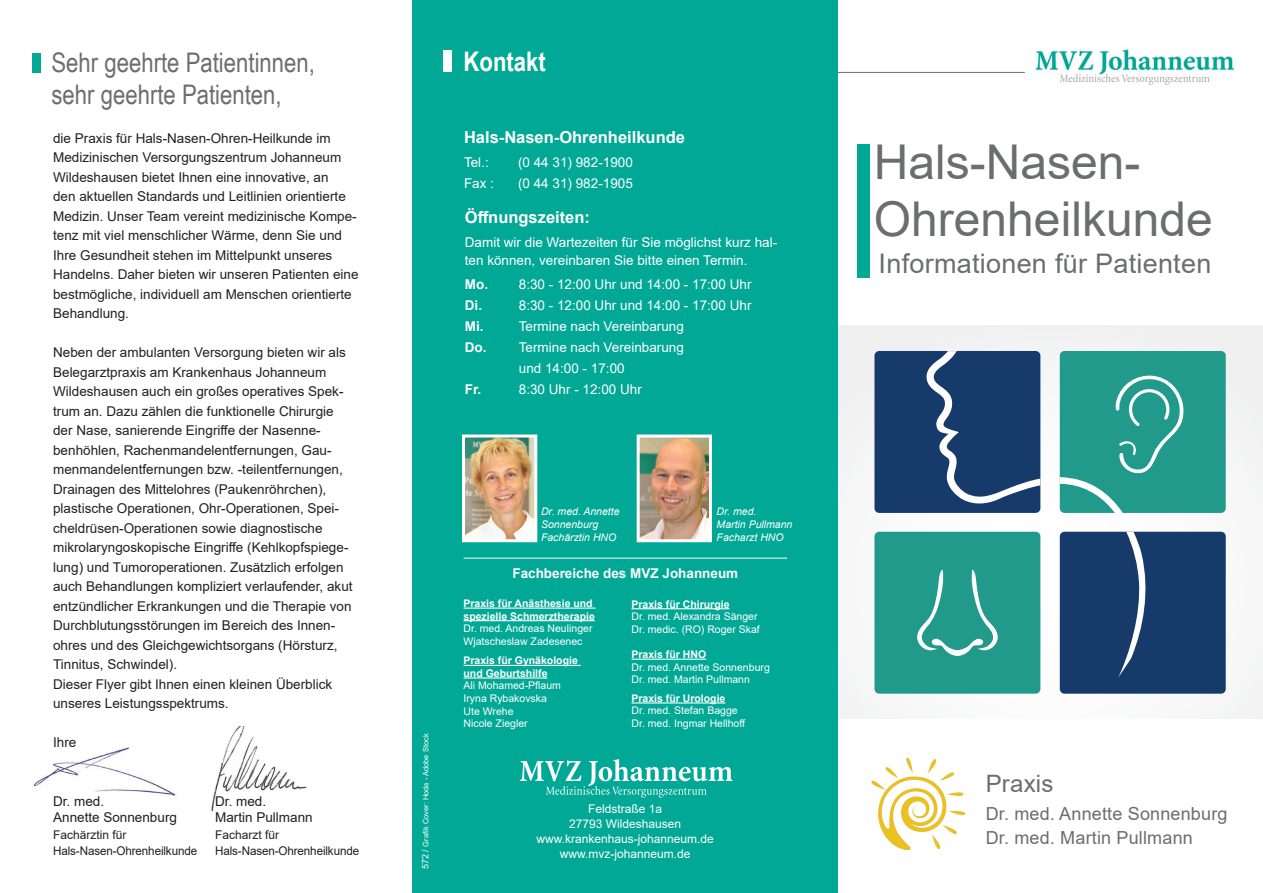
<style>
.page{position:relative;width:1263px;height:893px;background:#fff}
.page>*{position:absolute;margin:0;border:0;box-sizing:border-box;transform-origin:0 0}
.t1{font:48px/57.6px "Arial";color:#6c6d70}
.t2{font:27px/32.4px "Arial Narrow";color:#6c6d70}
.t3{font:27px "Arial";letter-spacing:.01em;color:#6c6d70}
.t4{font:700 27px "Arial Narrow";color:#fff}
.t5{font:24px "Arial";letter-spacing:.01em;color:#6c6d70}
.t6{font:18px/24px "Arial";letter-spacing:.01em;color:#6c6d70}
.t7{font:700 16.5px "Arial";color:#fff}
.t8{font:13.5px/19.5px "Arial";color:#231f20}
.t9{font:13.5px/18px "Arial";color:#fff}
.t10{font:700 13.5px "Arial";color:#fff}
.t11{font:12px/15px "Arial";color:#fff;text-align:center}
.t12{font:12px "Arial";letter-spacing:-.01em;color:#231f20}
.t13{font:10.5px/12.6px "Arial";color:#fff}
.t14{font:700 10.5px/12.6px "Arial";color:#fff}
.t15{font:italic 10.5px/12.6px "Arial";color:#fff}
.t16{font:7.5px "Arial";color:#fff}
.s1{font-weight:700}
.s2{font-size:9px}
</style>
<div class="page">
<img style="left:210px;top:726px;width:97px;height:86px">
<div style="left:838px;top:325px;width:425px;height:394px;background:#f6f6f7"></div>
<div style="left:874px;top:351px;width:166px;height:162px;background:#163b6a;border-radius:5px"></div>
<div style="left:1060px;top:351px;width:166px;height:162px;background:#219a8b;border-radius:5px"></div>
<div style="left:1060px;top:532px;width:166px;height:162px;background:#163b6a;border-radius:5px"></div>
<div style="left:874px;top:532px;width:166px;height:162px;background:#219a8b;border-radius:5px"></div>
<svg style="left:917px;top:569px;width:81px;height:87px"></svg>
<svg style="left:926px;top:351px;width:114px;height:153px"></svg>
<svg style="left:1060px;top:376px;width:125px;height:137px"></svg>
<svg style="left:1118px;top:532px;width:28px;height:146px"></svg>
<img style="left:33px;top:748px;width:144px;height:48px">
<div style="left:412px;top:0;width:426px;height:893px;background:#00a895"></div>
<div style="left:857px;top:144px;width:13px;height:133px;background:#00a895"></div>
<div style="left:443px;top:51px;width:9px;height:21px;background:#fff"></div>
<img style="left:641px;top:438px;width:67px;height:100px">
<div style="left:637px;top:434px;width:75px;height:108px;border:3px solid #fff"></div>
<div style="left:32px;top:53px;width:8px;height:19px;background:#00a895"></div>
<hr style="left:838px;top:72px;width:187px;height:1px;background:#6c6d70">
<img style="left:1035px;top:49px;width:200px;height:36px">
<svg style="left:520px;top:759px;width:212px;height:39px"></svg>
<hr style="left:463px;top:558px;width:324px;height:1px;background:#fff">
<hr style="left:463px;top:607px;width:133px;height:2px;background:#fff">
<hr style="left:463px;top:620px;width:132px;height:1px;background:#fff">
<hr style="left:463px;top:665px;width:118px;height:1px;background:#fff">
<hr style="left:463px;top:677px;width:84px;height:1px;background:#fff">
<img style="left:871px;top:757px;width:94px;height:94px">
<hr style="left:631px;top:608px;width:98px;height:1px;background:#fff">
<hr style="left:631px;top:659px;width:75px;height:1px;background:#fff">
<hr style="left:631px;top:702px;width:94px;height:1px;background:#fff">
<img style="left:466px;top:438px;width:67px;height:100px">
<div style="left:462px;top:434px;width:75px;height:108px;border:3px solid #fff"></div>
<h2 class="t2" style="left:52px;top:45px;width:265px">Sehr geehrte Patientinnen, sehr geehrte Patienten,</h2>
<p class="t8" style="left:53px;top:128px;width:307px">die Praxis für Hals-Nasen-Ohren-Heilkunde im Medizinischen Versorgungszentrum Johanneum Wildeshausen bietet Ihnen eine innovative, an<br>den aktuellen Standards und Leitlinien orientierte Medizin. Unser Team vereint medizinische Kompe&shy;tenz mit viel menschlicher Wärme, denn Sie und Ihre Gesundheit stehen im Mittelpunkt unseres Handelns. Daher bieten wir unseren Patienten eine bestmögliche, individuell am Menschen orientierte Behandlung.</p>
<p class="t8" style="left:53px;top:343px;width:301px">Neben der ambulanten Versorgung bieten wir als Belegarztpraxis am Krankenhaus Johanneum Wildeshausen auch ein großes operatives Spek&shy;trum an. Dazu zählen die funktionelle Chirurgie der Nase, sanierende Eingriffe der Nasenne&shy;benhöhlen, Rachenmandelentfernungen, Gau&shy;menmandelentfernungen bzw. -teilentfernungen, Drainagen des Mittelohres (Paukenröhrchen), plastische Operationen, Ohr-Operationen, Spei&shy;cheldrüsen-Operationen sowie diagnostische mikrolaryngoskopische Eingriffe (Kehlkopfspiege&shy;lung) und Tumoroperationen. Zusätzlich erfolgen auch Behandlungen kompliziert verlaufender, akut entzündlicher Erkrankungen und die Therapie von Durchblutungsstörungen im Bereich des Innen&shy;ohres und des Gleichgewichtsorgans (Hörsturz, Tinnitus, Schwindel).<br>Dieser Flyer gibt Ihnen einen kleinen Überblick unseres Leistungsspektrums.</p>
<p class="t8" style="left:53px;top:732px;width:25px">Ihre</p>
<p class="t8" style="left:53px;top:791px;width:53px">Dr. med.</p>
<p class="t8" style="left:215px;top:791px;width:53px">Dr. med.</p>
<p class="t8" style="left:53px;top:807px;width:125px">Annette Sonnenburg</p>
<p class="t8" style="left:215px;top:807px;width:99px">Martin Pullmann</p>
<p class="t12" style="left:53px;top:826px;width:75px">Fachärztin für</p>
<p class="t12" style="left:215px;top:826px;width:66px">Facharzt für</p>
<p class="t12" style="left:53px;top:843px;width:146px">Hals-Nasen-Ohrenheilkunde</p>
<p class="t12" style="left:215px;top:843px;width:146px">Hals-Nasen-Ohrenheilkunde</p>
<h2 class="t4" style="left:463px;top:41px;width:84px">Kontakt</h2>
<p class="t7" style="left:464px;top:126px;width:222px">Hals-Nasen-Ohrenheilkunde</p>
<p class="t9" style="left:464px;top:153px;width:26px">Tel.:</p>
<p class="t9" style="left:518px;top:153px;width:116px">(0 44 31) 982-1900</p>
<p class="t9" style="left:464px;top:174px;width:32px">Fax :</p>
<p class="t9" style="left:518px;top:174px;width:116px">(0 44 31) 982-1905</p>
<p class="t7" style="left:465px;top:206px;width:127px">Öffnungszeiten:</p>
<p class="t9" style="left:465px;top:234px;width:314px">Damit wir die Wartezeiten für Sie möglichst kurz hal&shy;ten können, vereinbaren Sie bitte einen Termin.</p>
<p class="t9" style="left:465px;top:274px;width:288px;line-height:21px"><span class="s1">Mo.</span> 8:30 - 12:00 Uhr und 14:00 - 17:00 Uhr<br><span class="s1">Di.</span></p>
<p class="t9" style="left:519px;top:297px;width:234px">8:30 - 12:00 Uhr und 14:00 - 17:00 Uhr</p>
<p class="t10" style="left:465px;top:317px;width:20px">Mi.</p>
<p class="t9" style="left:519px;top:318px;width:167px">Termine nach Vereinbarung</p>
<p class="t9" style="left:465px;top:339px;width:221px"><span class="s1">Do.</span> Termine nach Vereinbarung</p>
<p class="t9" style="left:519px;top:360px;width:107px">und 14:00 - 17:00</p>
<p class="t10" style="left:465px;top:380px;width:18px">Fr.</p>
<p class="t9" style="left:519px;top:381px;width:125px">8:30 Uhr - 12:00 Uhr</p>
<p class="t16" style="left:421px;top:869px;width:137px;rotate:-90deg"><span class="s2">572 /</span> Grafik Cover: Hoda - Adobe Stock</p>
<p class="t15" style="left:541px;top:505px;width:80px">Dr. med. Annette<br>Sonnenburg<br>Fachärztin HNO</p>
<p class="t15" style="left:717px;top:505px;width:77px">Dr. med.<br>Martin Pullmann<br>Facharzt HNO</p>
<p class="t10" style="left:512px;top:564px;width:227px">Fachbereiche des MVZ Johanneum</p>
<p class="t14" style="left:463px;top:597px;width:133px">Praxis für Anästhesie und spezielle Schmerztherapie</p>
<p class="t13" style="left:463px;top:622px;width:130px">Dr. med. Andreas Neulinger<br>Wjatscheslaw Zadesenec</p>
<p class="t14" style="left:463px;top:654px;width:116px">Praxis für Gynäkologie und Geburtshilfe</p>
<p class="t13" style="left:463px;top:679px;width:99px">Ali Mohamed-Pflaum<br>Iryna Rybakovska<br>Ute Wrehe<br>Nicole Ziegler</p>
<p class="t14" style="left:631px;top:598px;width:100px">Praxis für Chirurgie</p>
<p class="t13" style="left:631px;top:610px;width:130px">Dr. med. Alexandra Sänger<br>Dr. medic. (RO) Roger Skaf</p>
<p class="t14" style="left:631px;top:648px;width:76px">Praxis für HNO</p>
<p class="t13" style="left:631px;top:661px;width:140px">Dr. med. Annette Sonnenburg<br>Dr. med. Martin Pullmann</p>
<p class="t14" style="left:631px;top:692px;width:95px">Praxis für Urologie</p>
<p class="t13" style="left:631px;top:704px;width:115px">Dr. med. Stefan Bagge<br>Dr. med. Ingmar Hellhoff</p>
<p class="t11" style="left:536px;top:801px;width:179px">Feldstraße 1a<br>27793 Wildeshausen www.krankenhaus-johanneum.de www.mvz-johanneum.de</p>
<h1 class="t1" style="left:874px;top:133px;width:340px">Hals-Nasen-<br>Ohrenheilkunde</h1>
<h2 class="t3" style="left:879px;top:244px;width:334px">Informationen für Patienten</h2>
<h3 class="t5" style="left:986px;top:767px;width:69px">Praxis</h3>
<h3 class="t6" style="left:986px;top:802px;width:243px">Dr. med. Annette Sonnenburg<br>Dr. med. Martin Pullmann</h3>
</div>
